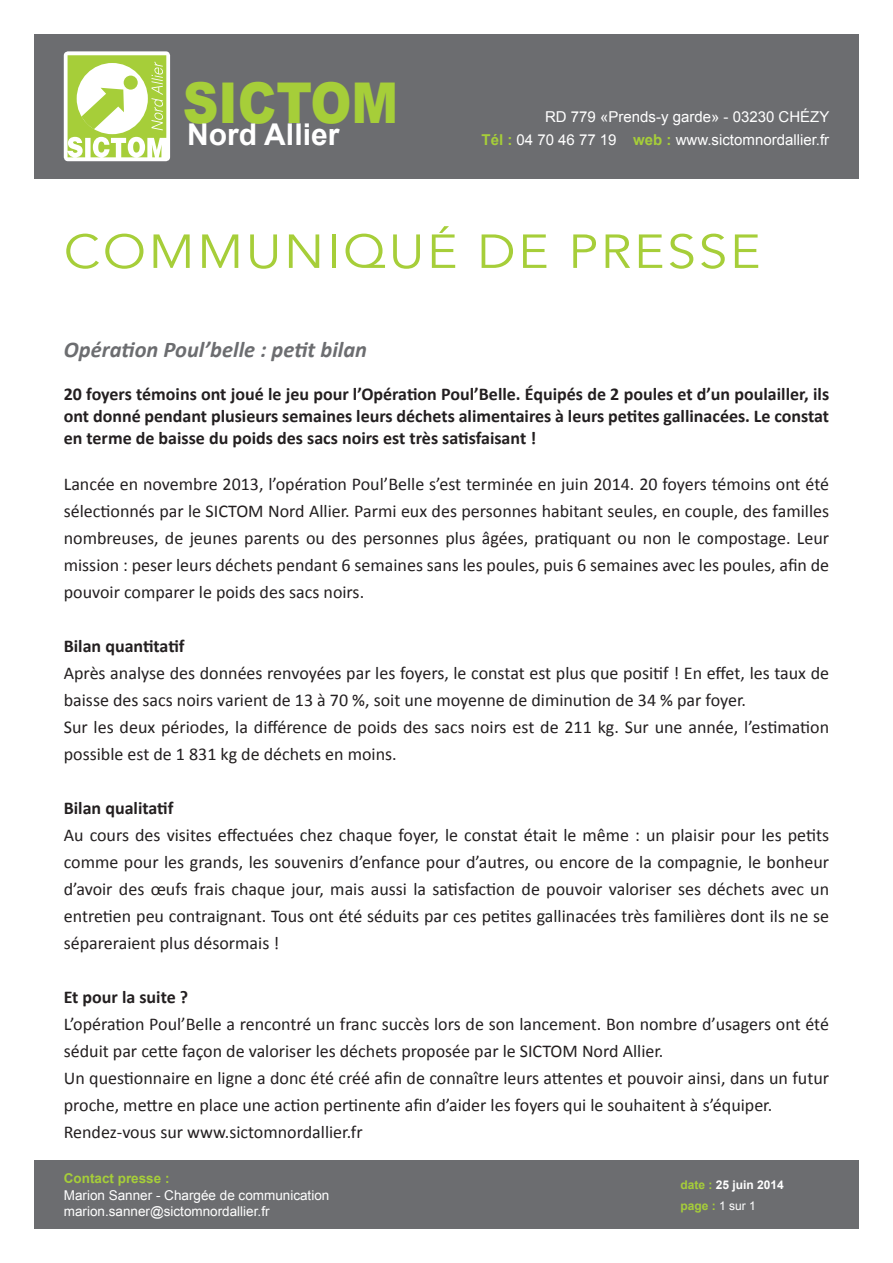
<style>
.page{position:relative;width:893px;height:1263px;background:#fff}
.page>*{position:absolute;margin:0;border:0;box-sizing:border-box;transform-origin:0 0}
.t1{font:900 56.25px "Arial";color:#a6ce39;scale:.88 1}
.t2{font:47.25px "Avenir LT";letter-spacing:.05em;color:#a6ce39;scale:1.1 1}
.t3{font:700 30px "Arial";color:#fff}
.t4{font:italic 700 22.5px "Calibri";color:#6c6d70}
.t5{font:18px/27px "Calibri";color:#231f20}
.t6{font:700 18px/21.6px "Calibri";color:#231f20;text-align:justify}
.t7{font:15px "Arial";color:#fff}
.t8{font:13.5px "Arial";color:#fff}
.t9{font:700 13.5px "Arial";color:#a6ce39}
.t10{font:700 12px "Arial";color:#fff}
.t11{font:700 12px "Arial";color:#a6ce39}
.s1{font-weight:700;color:#a6ce39}
.s2{color:#a6ce39}
.s3{font-weight:400;color:#fff}
</style>
<div class="page">
<div style="left:34px;top:34px;width:825px;height:145px;background:#6c6d70"></div>
<svg style="left:64px;top:51px;width:106px;height:110px;background:#f6f8f0"></svg>
<svg style="left:68px;top:55px;width:98px;height:102px;background:#cce38e"></svg>
<div style="left:34px;top:1161px;width:825px;height:68px;background:#6c6d70"></div>
<p class="t1" style="left:183px;top:62px;width:246px">SICTOM</p>
<p class="t3" style="left:187px;top:114px;width:154px">Nord Allier</p>
<p class="t7" style="left:545px;top:107px;width:286px">RD 779 «Prends-y garde» - 03230 CHÉZY</p>
<p class="t7" style="left:481px;top:129px;width:349px"><span class="s1">Tél :</span> 04 70 46 77 19 <span class="s1">web :</span> www.sictomnordallier.fr</p>
<p class="t2" style="left:64px;top:224px;width:635px">COMMUNIQUÉ DE PRESSE</p>
<p class="t4" style="left:64px;top:335px;width:305px">Opération Poul’belle : petit bilan</p>
<p class="t6" style="left:64px;top:384px;width:767px">20 foyers témoins ont joué le jeu pour l’Opération Poul’Belle. Équipés de 2 poules et d’un poulailler, ils ont donné pendant plusieurs semaines leurs déchets alimentaires à leurs petites gallinacées. Le constat en terme de baisse du poids des sacs noirs est très satisfaisant !</p>
<p class="t5" style="left:64px;top:470px;width:767px;text-align:justify">Lancée en novembre 2013, l’opération Poul’Belle s’est terminée en juin 2014. 20 foyers témoins ont été sélectionnés par le SICTOM Nord Allier. Parmi eux des personnes habitant seules, en couple, des familles nombreuses, de jeunes parents ou des personnes plus âgées, pratiquant ou non le compostage. Leur mission : peser leurs déchets pendant 6 semaines sans les poules, puis 6 semaines avec les poules, afin de pouvoir comparer le poids des sacs noirs.</p>
<p class="t6" style="left:64px;top:635px;width:122px">Bilan quantitatif</p>
<p class="t5" style="left:64px;top:659px;width:767px">Après analyse des données renvoyées par les foyers, le constat est plus que positif ! En effet, les taux de baisse des sacs noirs varient de 13 à 70 %, soit une moyenne de diminution de 34 % par foyer.</p>
<p class="t5" style="left:64px;top:713px;width:767px">Sur les deux périodes, la différence de poids des sacs noirs est de 211 kg. Sur une année, l’estimation possible est de 1 831 kg de déchets en moins.</p>
<p class="t6" style="left:64px;top:797px;width:111px">Bilan qualitatif</p>
<p class="t5" style="left:64px;top:821px;width:767px;text-align:justify">Au cours des visites effectuées chez chaque foyer, le constat était le même : un plaisir pour les petits comme pour les grands, les souvenirs d’enfance pour d’autres, ou encore de la compagnie, le bonheur d’avoir des œufs frais chaque jour, mais aussi la satisfaction de pouvoir valoriser ses déchets avec un entretien peu contraignant. Tous ont été séduits par ces petites gallinacées très familières dont ils ne se sépareraient plus désormais !</p>
<p class="t6" style="left:64px;top:986px;width:126px">Et pour la suite ?</p>
<p class="t5" style="left:64px;top:1010px;width:767px">L’opération Poul’Belle a rencontré un franc succès lors de son lancement. Bon nombre d’usagers ont été séduit par cette façon de valoriser les déchets proposée par le SICTOM Nord Allier.</p>
<p class="t5" style="left:64px;top:1064px;width:767px">Un questionnaire en ligne a donc été créé afin de connaître leurs attentes et pouvoir ainsi, dans un futur proche, mettre en place une action pertinente afin d’aider les foyers qui le souhaitent à s’équiper.</p>
<p class="t5" style="left:64px;top:1118px;width:300px">Rendez-vous sur www.sictomnordallier.fr</p>
<p class="t9" style="left:64px;top:1169px;width:107px">Contact presse :</p>
<p class="t8" style="left:64px;top:1186px;width:267px">Marion Sanner - Chargée de communication</p>
<p class="t8" style="left:64px;top:1203px;width:207px">marion.sanner@sictomnordallier.fr</p>
<p class="t10" style="left:680px;top:1176px;width:105px"><span class="s2">date :</span> 25 juin 2014</p>
<p class="t11" style="left:680px;top:1198px;width:77px">page : <span class="s3">1 sur 1</span></p>
</div>
